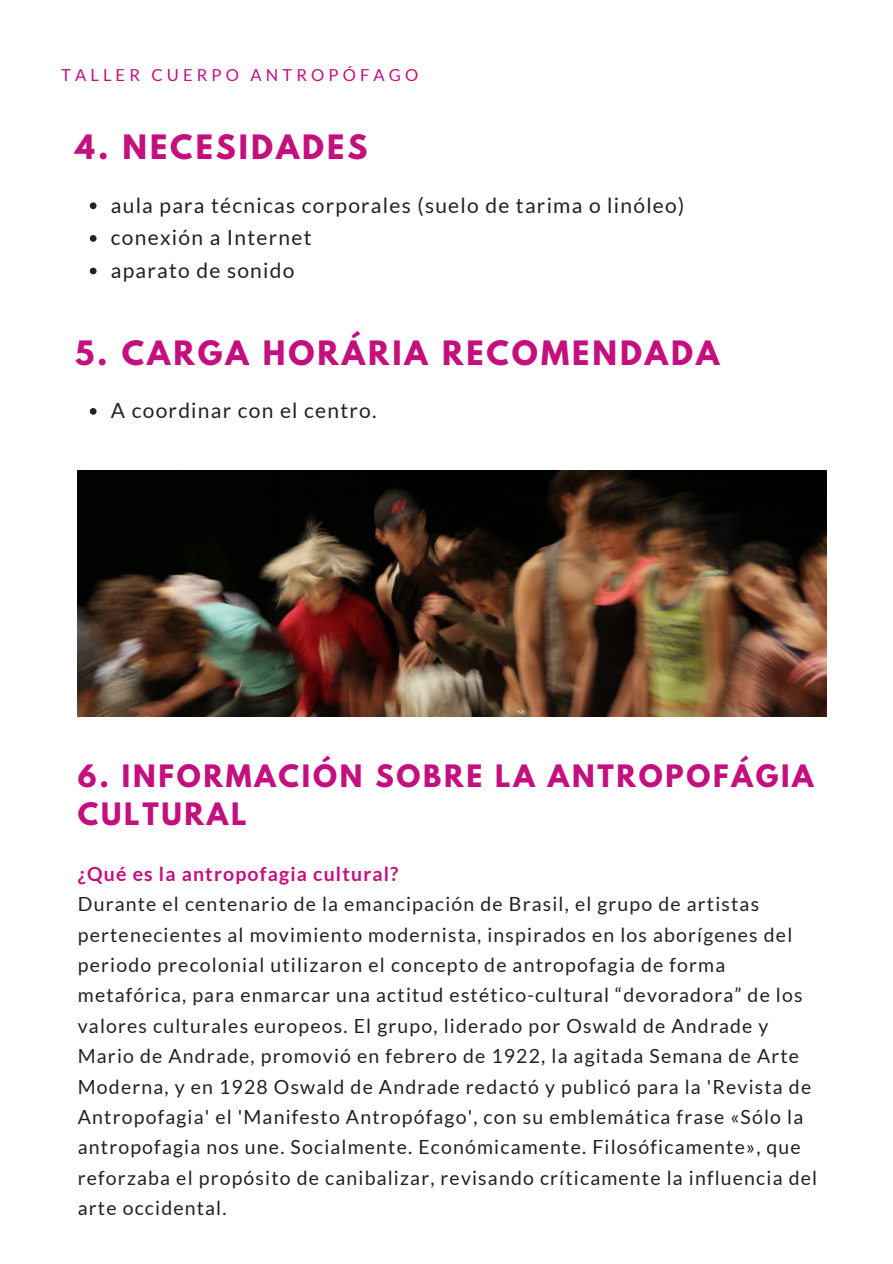
<style>
.page{position:relative;width:893px;height:1264px;background:#fff}
.page>*{position:absolute;margin:0;border:0;box-sizing:border-box;transform-origin:0 0}
.t1{font:700 29.7px "League Spartan";letter-spacing:.1em;color:#c40f7e}
.t2{font:700 27.3px/38px "League Spartan";letter-spacing:.1em;color:#c40f7e}
.t3{font:21px/32.5px "Lato";letter-spacing:.06em;color:#222}
.t4{font:19.5px/30.3px "Lato";letter-spacing:.06em;color:#222}
.t5{font:700 19.5px "Lato";letter-spacing:.06em;color:#c40f7e}
.t6{font:16.5px "Lato";letter-spacing:.25em;color:#c40f7e}
</style>
<div class="page">
<svg style="left:90px;top:202px;width:7px;height:7px"></svg>
<svg style="left:90px;top:235px;width:7px;height:7px"></svg>
<svg style="left:90px;top:268px;width:7px;height:6px"></svg>
<img style="left:78px;top:470px;width:748px;height:246px">
<svg style="left:90px;top:408px;width:7px;height:7px"></svg>
<p class="t6" style="left:61px;top:65px;width:358px">TALLER CUERPO ANTROPÓFAGO</p>
<h1 class="t1" style="left:75px;top:132px;width:294px">4. NECESIDADES</h1>
<p class="t3" style="left:111px;top:188px;width:575px">aula para técnicas corporales (suelo de tarima o linóleo) conexión a Internet<br>aparato de sonido</p>
<h1 class="t1" style="left:75px;top:338px;width:645px">5. CARGA HORÁRIA RECOMENDADA</h1>
<p class="t3" style="left:111px;top:394px;width:267px">A coordinar con el centro.</p>
<h2 class="t2" style="left:78px;top:760px;width:737px">6. INFORMACIÓN SOBRE LA ANTROPOFÁGIA<br>CULTURAL</h2>
<p class="t5" style="left:78px;top:861px;width:322px">¿Qué es la antropofagia cultural?</p>
<p class="t4" style="left:78px;top:888px;width:740px">Durante el centenario de la emancipación de Brasil, el grupo de artistas pertenecientes al movimiento modernista, inspirados en los aborígenes del periodo precolonial utilizaron el concepto de antropofagia de forma metafórica, para enmarcar una actitud estético-cultural “devoradora” de los valores culturales europeos. El grupo, liderado por Oswald de Andrade y Mario de Andrade, promovió en febrero de 1922, la agitada Semana de Arte Moderna, y en 1928 Oswald de Andrade redactó y publicó para la 'Revista de Antropofagia' el 'Manifesto Antropófago', con su emblemática frase «Sólo la antropofagia nos une. Socialmente. Económicamente. Filosóficamente», que reforzaba el propósito de canibalizar, revisando críticamente la influencia del arte occidental.</p>
</div>
